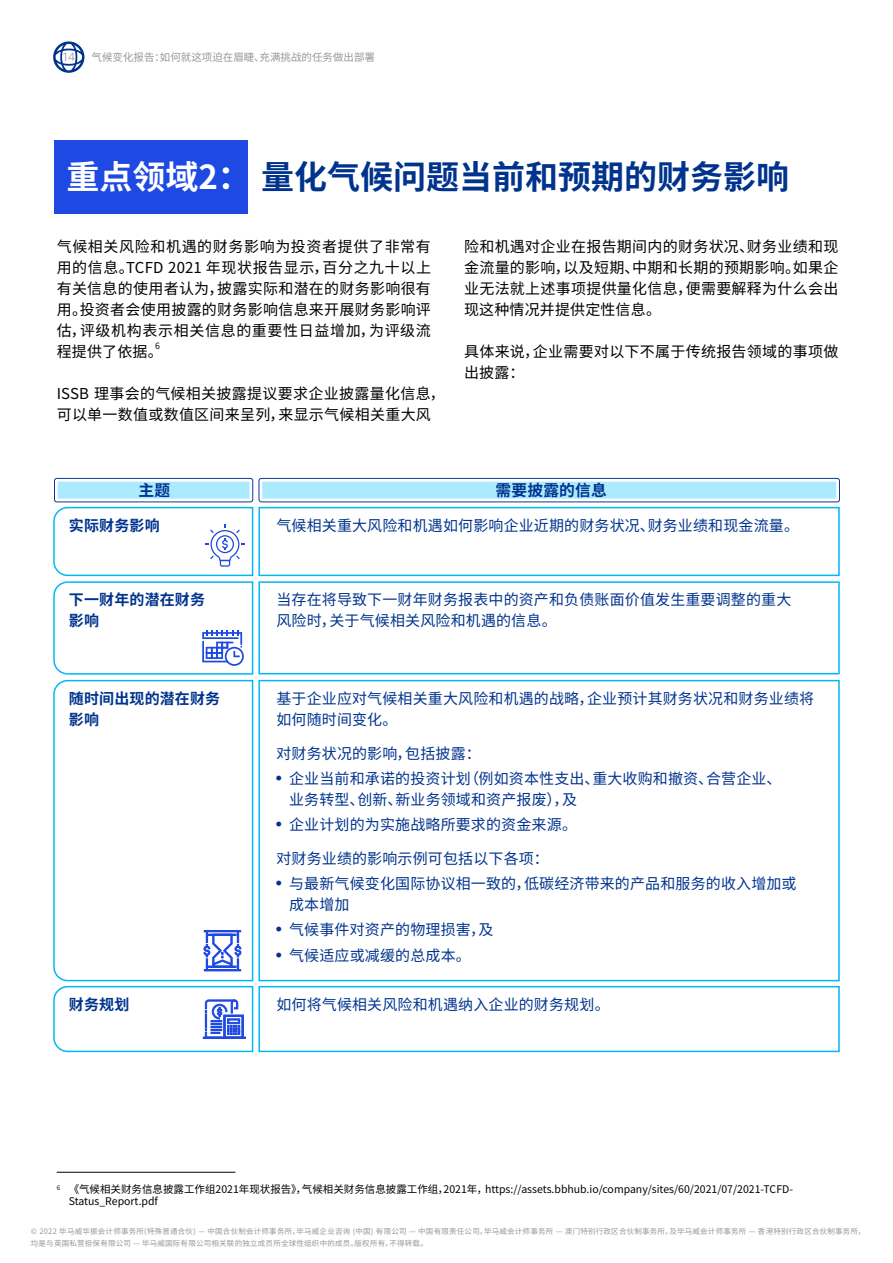
<style>
.page{position:relative;width:893px;height:1263px;background:#fff}
.page>*{position:absolute;margin:0;border:0;box-sizing:border-box;transform-origin:0 0}
.t1{font:700 33px "Noto Sans CJ Ksc";color:#00338d}
.t2{font:700 15.75px "Noto Sans CJ Ksc";letter-spacing:.01em;color:#00338d}
.t3{font:15px/21px "Noto Sans CJ Ksc";letter-spacing:.01em;color:#00338d}
.t4{font:15px/21px "Noto Sans CJ Ksc";letter-spacing:.02em;color:#000;text-align:justify}
.t5{font:700 15px/21px "Noto Sans CJ Ksc";letter-spacing:.01em;color:#00338d}
.t6{font:300 12px "Univers LT Std";color:#989898}
.t7{font:10.5px/12px "Noto Sans CJ Ksc";color:#000}
.t8{font:10.5px "Noto Sans CJ Ksc";color:#989898}
.t9{font:8.7px "Noto Sans CJ Ksc";color:#000}
.t10{font:7.5px/12px "Noto Sans CJ Ksc";letter-spacing:.03em;color:#989898}
.s1{color:#fff}
.s2{font-family:"Univers 55 Roman";font-size:13.5px}
</style>
<div class="page">
<hr style="left:57px;top:1172px;width:178px;height:1px;background:#000">
<svg style="left:53px;top:679px;width:201px;height:303px"></svg>
<div style="left:55px;top:140px;width:193px;height:73px;background:#1e49e2"></div>
<div style="left:258px;top:986px;width:582px;height:66px;border:2px solid #00b8f5"></div>
<div style="left:258px;top:680px;width:582px;height:301px;border:2px solid #00b8f5"></div>
<svg style="left:53px;top:985px;width:201px;height:68px"></svg>
<div style="left:203px;top:1037px;width:43px;height:1px;border:1px solid #1e49e2"></div>
<div style="left:204px;top:930px;width:37px;height:2px;border:1px solid #1e49e2"></div>
<div style="left:204px;top:969px;width:37px;height:2px;border:1px solid #1e49e2"></div>
<svg style="left:204px;top:931px;width:37px;height:39px"></svg>
<svg style="left:53px;top:478px;width:787px;height:197px"></svg>
<svg style="left:53px;top:41px;width:31px;height:32px"></svg>
<p class="t6" style="left:62px;top:50px;width:14px">14</p>
<p class="t8" style="left:92px;top:52px;width:285px">气候变化报告：如何就这项迫在眉睫、充满挑战的任务做出部署</p>
<h1 class="t1" style="left:66px;top:159px;width:724px"><span class="s1">重点领域2：</span>量化气候问题当前和预期的财务影响</h1>
<p class="t4" style="left:57px;top:236px;width:376px">气候相关风险和机遇的财务影响为投资者提供了非常有用的信息。TCFD 2021 年现状报告显示，百分之九十以上有关信息的使用者认为，披露实际和潜在的财务影响很有用。投资者会使用披露的财务影响信息来开展财务影响评估，评级机构表示相关信息的重要性日益增加，为评级流程提供了依据。</p>
<p class="t9" style="left:155px;top:341px;width:6px">6</p>
<p class="t4" style="left:57px;top:383px;width:390px">ISSB 理事会的气候相关披露提议要求企业披露量化信息，可以单一数值或数值区间来呈列，来显示气候相关重大风</p>
<p class="t2" style="left:139px;top:481px;width:33px">主题</p>
<p class="t4" style="left:464px;top:236px;width:376px">险和机遇对企业在报告期间内的财务状况、财务业绩和现金流量的影响，以及短期、中期和长期的预期影响。如果企业无法就上述事项提供量化信息，便需要解释为什么会出现这种情况并提供定性信息。</p>
<p class="t4" style="left:464px;top:341px;width:376px">具体来说，企业需要对以下不属于传统报告领域的事项做出披露：</p>
<p class="t2" style="left:496px;top:481px;width:113px">需要披露的信息</p>
<p class="t5" style="left:69px;top:515px;width:92px">实际财务影响</p>
<p class="t3" style="left:276px;top:515px;width:524px">气候相关重大风险和机遇如何影响企业近期的财务状况、财务业绩和现金流量。</p>
<p class="t5" style="left:69px;top:590px;width:138px">下一财年的潜在财务影响</p>
<p class="t3" style="left:276px;top:589px;width:516px">当存在将导致下一财年财务报表中的资产和负债账面价值发生重要调整的重大风险时，关于气候相关风险和机遇的信息。</p>
<p class="t5" style="left:69px;top:688px;width:153px">随时间出现的潜在财务影响</p>
<p class="t3" style="left:276px;top:688px;width:539px">基于企业应对气候相关重大风险和机遇的战略，企业预计其财务状况和财务业绩将如何随时间变化。</p>
<p class="t3" style="left:276px;top:743px;width:206px">对财务状况的影响，包括披露：</p>
<p class="t3" style="left:289px;top:768px;width:494px;text-indent:-13px"><span class="s2">•</span> 企业当前和承诺的投资计划（例如资本性支出、重大收购和撤资、合营企业、业务转型、创新、新业务领域和资产报废），及</p>
<p class="t3" style="left:276px;top:814px;width:302px"><span class="s2">•</span> 企业计划的为实施战略所要求的资金来源。</p>
<p class="t3" style="left:276px;top:848px;width:274px">对财务业绩的影响示例可包括以下各项：</p>
<p class="t3" style="left:289px;top:873px;width:509px;text-indent:-13px"><span class="s2">•</span> 与最新气候变化国际协议相一致的，低碳经济带来的产品和服务的收入增加或成本增加</p>
<p class="t3" style="left:276px;top:920px;width:219px"><span class="s2">•</span> 气候事件对资产的物理损害，及</p>
<p class="t3" style="left:276px;top:945px;width:196px"><span class="s2">•</span> 气候适应或减缓的总成本。</p>
<p class="t5" style="left:69px;top:994px;width:62px">财务规划</p>
<p class="t3" style="left:276px;top:994px;width:335px">如何将气候相关风险和机遇纳入企业的财务规划。</p>
<p class="t7" style="left:69px;top:1184px;width:726px;text-indent:-12px"><sup>6</sup> 《气候相关财务信息披露工作组2021年现状报告》，气候相关财务信息披露工作组，2021年，https://assets.bbhub.io/company/sites/60/2021/07/2021-TCFD-<br>Status_Report.pdf</p>
<p class="t10" style="left:31px;top:1225px;width:836px">© 2022 毕马威华振会计师事务所(特殊普通合伙) — 中国合伙制会计师事务所，毕马威企业咨询 (中国) 有限公司 — 中国有限责任公司，毕马威会计师事务所 — 澳门特别行政区合伙制事务所，及毕马威会计师事务所 — 香港特别行政区合伙制事务所，均是与英国私营担保有限公司 — 毕马威国际有限公司相关联的独立成员所全球性组织中的成员。版权所有，不得转载。</p>
</div>
